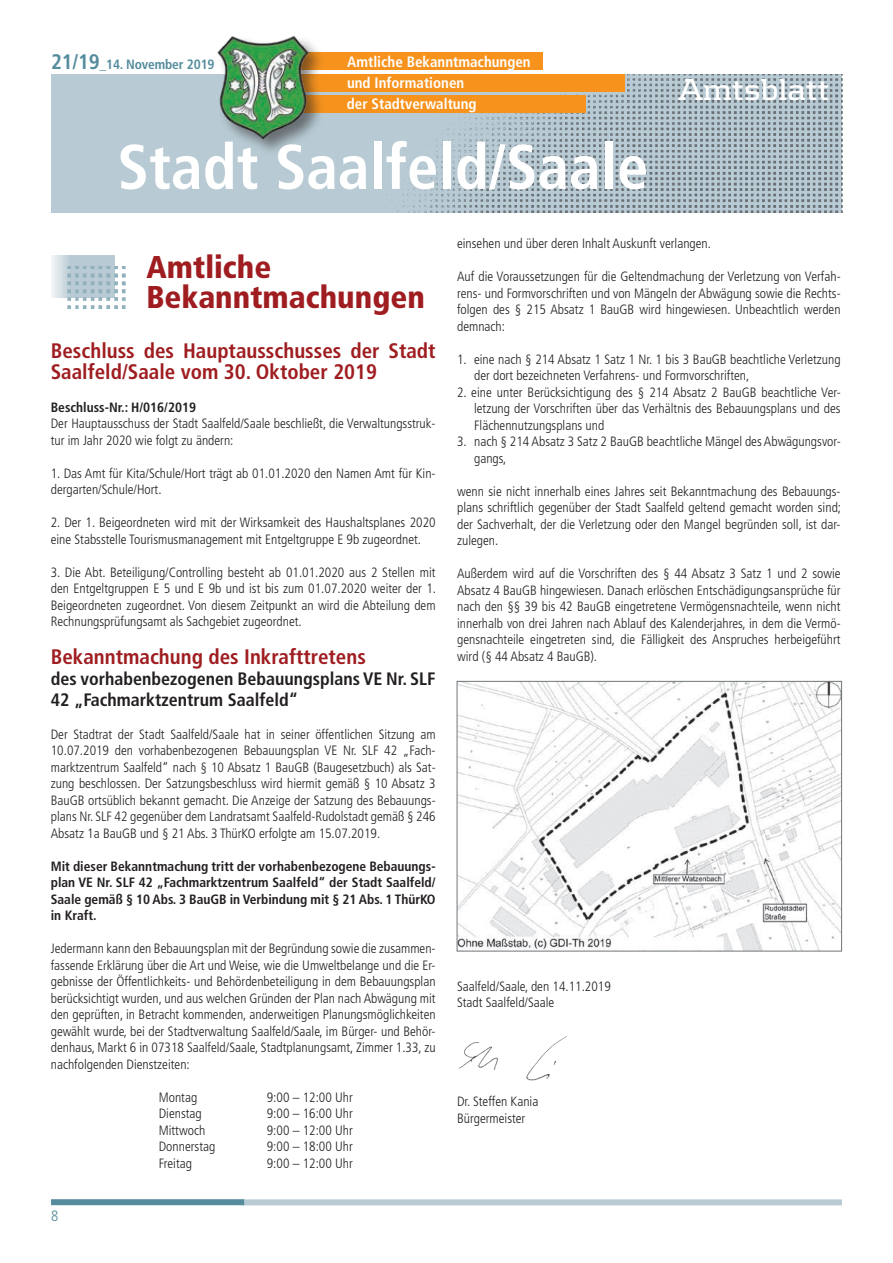
<style>
.page{position:relative;width:893px;height:1263px;background:#fff}
.page>*{position:absolute;margin:0;border:0;box-sizing:border-box;transform-origin:0 0}
.t1{font:700 condensed 63px "Frutiger LT Std";color:#fff}
.t2{font:900 condensed 31.5px/30px "Frutiger LT Std";color:#9f1d20}
.t3{font:700 31.5px "Kontrapunkt";letter-spacing:-.01em;color:#fff}
.t4{font:700 condensed 21px/21px "Frutiger LT Std";color:#9f1d20}
.t5{font:700 condensed 18px/21px "Frutiger LT Std";color:#231f20}
.t6{font:700 condensed 15px "Frutiger LT Std";color:#fff}
.t7{font:300 condensed 15px "Frutiger LT Std";color:#548c9e}
.t8{font:300 condensed 13.5px/16.5px "Frutiger LT Std";color:#231f20}
.t9{font:700 condensed 13.5px/16.5px "Frutiger LT Std";color:#231f20;text-align:justify}
.t10{font:700 condensed 13.5px "Frutiger LT Std";letter-spacing:-.01em;color:#548c9e}
.s1{font-size:21px}
</style>
<div class="page">
<div style="left:242px;top:1199px;width:600px;height:6px;background:#b8cbd4"></div>
<div style="left:51px;top:1199px;width:193px;height:6px;background:#548c9e"></div>
<svg style="left:51px;top:255px;width:64px;height:43px"></svg>
<img style="left:64px;top:267px;width:62px;height:41px">
<img style="left:459px;top:1036px;width:108px;height:45px">
<img style="left:459px;top:683px;width:381px;height:266px">
<div style="left:457px;top:681px;width:385px;height:270px;border:1px solid #717679"></div>
<div style="left:283px;top:53px;width:260px;height:17px;background:#f7931d"></div>
<div style="left:52px;top:74px;width:790px;height:138px;background:#b8cbd4"></div>
<img style="left:327px;top:74px;width:515px;height:138px">
<div style="left:284px;top:95px;width:302px;height:17px;background:#f7931d"></div>
<div style="left:285px;top:74px;width:340px;height:17px;background:#f7931d"></div>
<div style="left:217px;top:34px;width:110px;height:124px;background:#231f20;opacity:.54"></div>
<img style="left:217px;top:34px;width:93px;height:107px">
<p class="t10" style="left:51px;top:57px;width:165px"><span class="s1">21/19</span>_14. November 2019</p>
<p class="t6" style="left:347px;top:53px;width:185px">Amtliche Bekanntmachungen</p>
<p class="t6" style="left:347px;top:95px;width:131px">der Stadtverwaltung</p>
<p class="t6" style="left:347px;top:74px;width:119px">und Informationen</p>
<h1 class="t1" style="left:117px;top:130px;width:533px">Stadt Saalfeld/Saale</h1>
<h2 class="t3" style="left:679px;top:71px;width:153px">Amtsblatt</h2>
<h2 class="t2" style="left:146px;top:252px;width:280px">Amtliche<br>Bekanntmachungen</h2>
<h3 class="t4" style="left:51px;top:340px;width:386px">Beschluss des Hauptausschusses der Stadt<br>Saalfeld/Saale vom 30. Oktober 2019</h3>
<p class="t9" style="left:51px;top:399px;width:147px">Beschluss-Nr.: H/016/2019</p>
<p class="t8" style="left:51px;top:416px;width:386px">Der Hauptausschuss der Stadt Saalfeld/Saale beschließt, die Verwaltungsstruk&shy;tur im Jahr 2020 wie folgt zu ändern:</p>
<p class="t8" style="left:51px;top:465px;width:386px">1. Das Amt für Kita/Schule/Hort trägt ab 01.01.2020 den Namen Amt für Kin&shy;dergarten/Schule/Hort.</p>
<p class="t8" style="left:51px;top:515px;width:386px">2. Der 1. Beigeordneten wird mit der Wirksamkeit des Haushaltsplanes 2020 eine Stabsstelle Tourismusmanagement mit Entgeltgruppe E 9b zugeordnet.</p>
<p class="t8" style="left:51px;top:564px;width:387px;text-align:justify">3. Die Abt. Beteiligung/Controlling besteht ab 01.01.2020 aus 2 Stellen mit den Entgeltgruppen E 5 und E 9b und ist bis zum 01.07.2020 weiter der 1.<br>Beigeordneten zugeordnet. Von diesem Zeitpunkt an wird die Abteilung dem Rechnungsprüfungsamt als Sachgebiet zugeordnet.</p>
<h3 class="t4" style="left:51px;top:646px;width:317px">Bekanntmachung des Inkrafttretens</h3>
<h3 class="t5" style="left:51px;top:668px;width:386px">des vorhabenbezogenen Bebauungsplans VE Nr. SLF<br>42 „Fachmarktzentrum Saalfeld“</h3>
<p class="t8" style="left:51px;top:726px;width:386px;text-align:justify">Der Stadtrat der Stadt Saalfeld/Saale hat in seiner öffentlichen Sitzung am 10.07.2019 den vorhabenbezogenen Bebauungsplan VE Nr. SLF 42 „Fach&shy;marktzentrum Saalfeld“ nach § 10 Absatz 1 BauGB (Baugesetzbuch) als Sat&shy;zung beschlossen. Der Satzungsbeschluss wird hiermit gemäß § 10 Absatz 3<br>BauGB ortsüblich bekannt gemacht. Die Anzeige der Satzung des Bebauungs&shy;plans Nr. SLF 42 gegenüber dem Landratsamt Saalfeld-Rudolstadt gemäß § 246<br>Absatz 1a BauGB und § 21 Abs. 3 ThürKO erfolgte am 15.07.2019.</p>
<p class="t9" style="left:51px;top:858px;width:386px">Mit dieser Bekanntmachung tritt der vorhabenbezogene Bebauungs&shy;plan VE Nr. SLF 42 „Fachmarktzentrum Saalfeld“ der Stadt Saalfeld/ Saale gemäß § 10 Abs. 3 BauGB in Verbindung mit § 21 Abs. 1 ThürKO in Kraft.</p>
<p class="t8" style="left:51px;top:940px;width:386px;text-align:justify">Jedermann kann den Bebauungsplan mit der Begründung sowie die zusammen&shy;fassende Erklärung über die Art und Weise, wie die Umweltbelange und die Er&shy;gebnisse der Öffentlichkeits- und Behördenbeteiligung in dem Bebauungsplan berücksichtigt wurden, und aus welchen Gründen der Plan nach Abwägung mit den geprüften, in Betracht kommenden, anderweitigen Planungsmöglichkeiten gewählt wurde, bei der Stadtverwaltung Saalfeld/Saale, im Bürger- und Behör&shy;denhaus, Markt 6 in 07318 Saalfeld/Saale, Stadtplanungsamt, Zimmer 1.33, zu nachfolgenden Dienstzeiten:</p>
<p class="t8" style="left:159px;top:1089px;width:40px">Montag</p>
<p class="t8" style="left:267px;top:1089px;width:88px">9:00 – 12:00 Uhr</p>
<p class="t8" style="left:159px;top:1105px;width:45px">Dienstag</p>
<p class="t8" style="left:267px;top:1105px;width:88px">9:00 – 16:00 Uhr</p>
<p class="t8" style="left:159px;top:1122px;width:48px">Mittwoch</p>
<p class="t8" style="left:267px;top:1122px;width:88px">9:00 – 12:00 Uhr</p>
<p class="t8" style="left:159px;top:1138px;width:58px">Donnerstag</p>
<p class="t8" style="left:267px;top:1138px;width:88px">9:00 – 18:00 Uhr</p>
<p class="t8" style="left:159px;top:1155px;width:35px">Freitag</p>
<p class="t8" style="left:267px;top:1155px;width:88px">9:00 – 12:00 Uhr</p>
<p class="t7" style="left:51px;top:1207px;width:9px">8</p>
<p class="t8" style="left:457px;top:236px;width:255px">einsehen und über deren Inhalt Auskunft verlangen.</p>
<p class="t8" style="left:457px;top:269px;width:385px;text-align:justify">Auf die Voraussetzungen für die Geltendmachung der Verletzung von Verfah&shy;rens- und Formvorschriften und von Mängeln der Abwägung sowie die Rechts&shy;folgen des § 215 Absatz 1 BauGB wird hingewiesen. Unbeachtlich werden demnach:</p>
<p class="t8" style="left:474px;top:351px;width:368px;text-indent:-17px">1. eine nach § 214 Absatz 1 Satz 1 Nr. 1 bis 3 BauGB beachtliche Verletzung der dort bezeichneten Verfahrens- und Formvorschriften,</p>
<p class="t8" style="left:474px;top:384px;width:368px;text-align:justify;text-indent:-17px">2. eine unter Berücksichtigung des § 214 Absatz 2 BauGB beachtliche Ver&shy;letzung der Vorschriften über das Verhältnis des Bebauungsplans und des Flächennutzungsplans und</p>
<p class="t8" style="left:474px;top:434px;width:368px;text-indent:-17px">3. nach § 214 Absatz 3 Satz 2 BauGB beachtliche Mängel des Abwägungsvor&shy;gangs,</p>
<p class="t8" style="left:457px;top:483px;width:386px;text-align:justify">wenn sie nicht innerhalb eines Jahres seit Bekanntmachung des Bebauungs&shy;plans schriftlich gegenüber der Stadt Saalfeld geltend gemacht worden sind; der Sachverhalt, der die Verletzung oder den Mangel begründen soll, ist dar&shy;zulegen.</p>
<p class="t8" style="left:457px;top:566px;width:385px;text-align:justify">Außerdem wird auf die Vorschriften des § 44 Absatz 3 Satz 1 und 2 sowie Absatz 4 BauGB hingewiesen. Danach erlöschen Entschädigungsansprüche für nach den §§ 39 bis 42 BauGB eingetretene Vermögensnachteile, wenn nicht innerhalb von drei Jahren nach Ablauf des Kalenderjahres, in dem die Vermö&shy;gensnachteile eingetreten sind, die Fälligkeit des Anspruches herbeigeführt wird (§ 44 Absatz 4 BauGB).</p>
<p class="t8" style="left:457px;top:978px;width:155px">Saalfeld/Saale, den 14.11.2019<br>Stadt Saalfeld/Saale</p>
<p class="t8" style="left:457px;top:1093px;width:83px">Dr. Steffen Kania<br>Bürgermeister</p>
</div>
